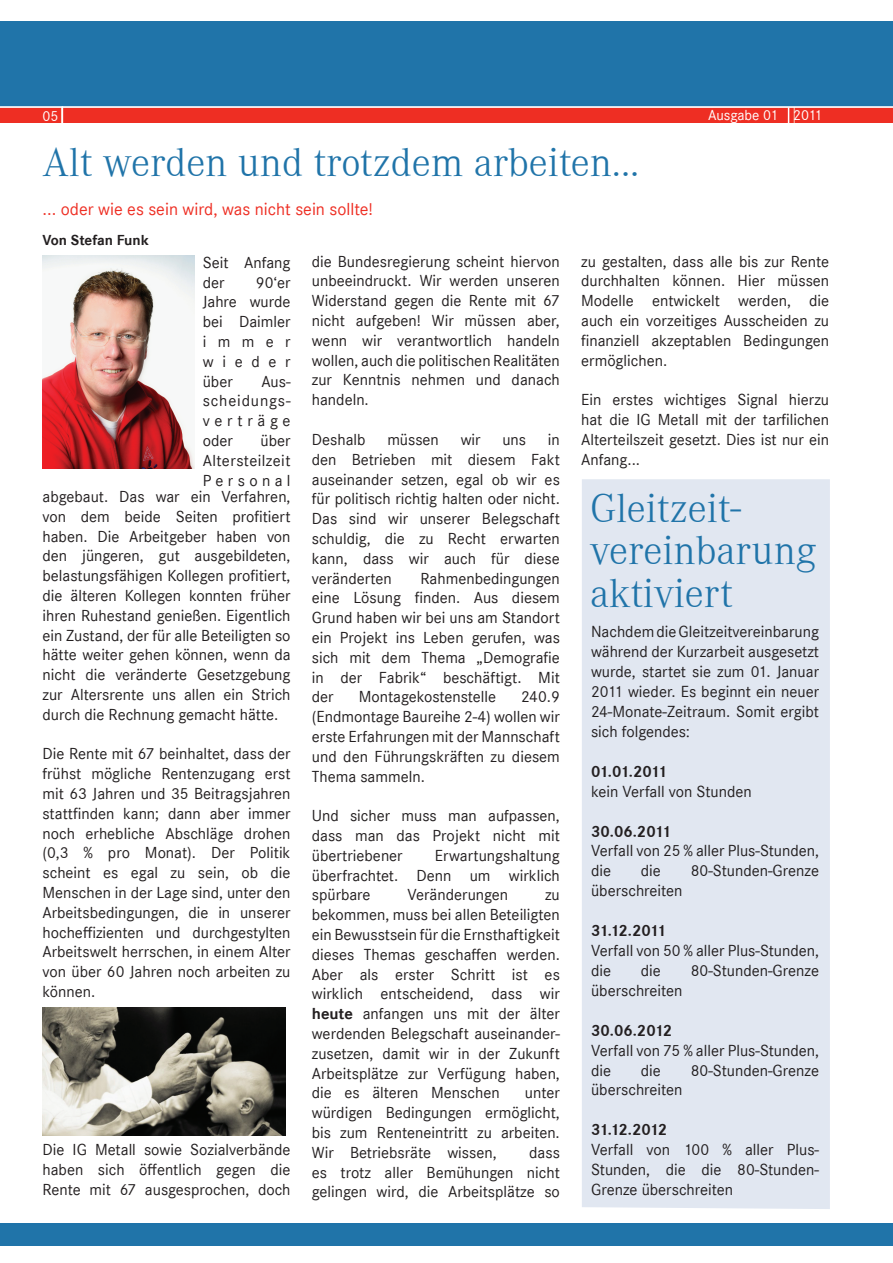
<style>
.page{position:relative;width:893px;height:1263px;background:#fff}
.page>*{position:absolute;margin:0;border:0;box-sizing:border-box;transform-origin:0 0}
.t1{font:300 42.3px/42.6px "Corporate A";color:#2074a9}
.t2{font:300 42px "Corporate A";color:#2074a9}
.t3{font:18px "Corporate S";color:#ee2e23}
.t4{font:16.65px/20px "Corporate S";color:#231f20}
.t5{font:700 16.65px "Corporate S";letter-spacing:-.07em;color:#231f20}
.t6{font:16.5px/19.8px "Corporate S";color:#231f20;text-align:justify}
.t7{font:15px "Corporate S";color:#fff}
.t8{font:700 15px "Corporate S";color:#231f20}
.s1{font-weight:700}
</style>
<div class="page">
<div style="left:0;top:1224px;width:893px;height:21px;background:#2074a9"></div>
<img style="left:0;top:21px;width:893px;height:102px">
<hr style="left:0;top:106px;width:893px;height:2px;background:#fff">
<svg style="left:788px;top:107px;width:1px;height:16px"></svg>
<svg style="left:62px;top:106px;width:1px;height:17px"></svg>
<img style="left:43px;top:256px;width:151px;height:213px">
<div style="left:582px;top:479px;width:248px;height:730px;background:#e1e7f1"></div>
<img style="left:43px;top:1008px;width:243px;height:127px">
<p class="t7" style="left:43px;top:107px;width:17px">05</p>
<p class="t7" style="left:708px;top:106px;width:116px">Ausgabe 01 2011</p>
<h2 class="t2" style="left:43px;top:140px;width:598px">Alt werden und trotzdem arbeiten...</h2>
<p class="t3" style="left:43px;top:199px;width:332px">... oder wie es sein wird, was nicht sein sollte!</p>
<p class="t8" style="left:43px;top:232px;width:108px">Von Stefan Funk</p>
<p class="t6" style="left:203px;top:252px;width:89px">Seit Anfang der</p>
<p class="t6" style="left:203px;top:272px;width:89px;text-indent:53px">90‘er Jahre wurde bei Daimler immer wieder über</p>
<p class="t6" style="left:203px;top:371px;width:89px;text-indent:59px">Aus&shy;scheidungs&shy;verträge oder</p>
<p class="t6" style="left:203px;top:431px;width:89px;text-indent:58px">über Altersteilzeit Personal</p>
<p class="t6" style="left:43px;top:487px;width:250px">abgebaut. Das war ein Verfahren, von dem beide Seiten profitiert haben. Die Arbeitgeber haben von den jüngeren, gut ausgebildeten, belastungsfähigen Kollegen profitiert, die älteren Kollegen konnten früher ihren Ruhestand genießen. Eigentlich ein Zustand, der für alle Beteiligten so hätte weiter gehen können, wenn da nicht die veränderte Gesetzgebung zur Altersrente uns allen ein Strich durch die Rechnung gemacht hätte.</p>
<p class="t6" style="left:43px;top:744px;width:250px">Die Rente mit 67 beinhaltet, dass der frühst mögliche Rentenzugang erst mit 63 Jahren und 35 Beitragsjahren stattfinden kann; dann aber immer noch erhebliche Abschläge drohen (0,3 % pro Monat). Der Politik scheint es egal zu sein, ob die Menschen in der Lage sind, unter den Arbeitsbedingungen, die in unserer hocheffizienten und durchgestylten Arbeitswelt herrschen, in einem Alter von über 60 Jahren noch arbeiten zu können.</p>
<p class="t6" style="left:43px;top:1140px;width:250px">Die IG Metall sowie Sozialverbände haben sich öffentlich gegen die Rente mit 67 ausgesprochen, doch</p>
<p class="t6" style="left:312px;top:251px;width:250px">die Bundesregierung scheint hiervon unbeeindruckt. Wir werden unseren Widerstand gegen die Rente mit 67 nicht aufgeben! Wir müssen aber, wenn wir verantwortlich handeln wollen, auch die politischen Realitäten zur Kenntnis nehmen und danach handeln.</p>
<p class="t6" style="left:312px;top:430px;width:55px">Deshalb</p>
<p class="t6" style="left:387px;top:430px;width:53px">müssen</p>
<p class="t6" style="left:461px;top:430px;width:21px">wir</p>
<p class="t6" style="left:502px;top:430px;width:25px">uns</p>
<p class="t6" style="left:312px;top:430px;width:250px;text-indent:236px">in den Betrieben mit diesem Fakt auseinander setzen, egal ob wir es für politisch richtig halten oder nicht.<br>Das sind wir unserer Belegschaft schuldig, die zu Recht erwarten kann, dass wir auch für diese veränderten</p>
<p class="t6" style="left:312px;top:568px;width:250px;text-indent:109px">Rahmenbedingungen eine Lösung finden. Aus diesem Grund haben wir bei uns am Standort ein Projekt ins Leben gerufen, was sich mit dem Thema „Demografie in der Fabrik“ beschäftigt. Mit der</p>
<p class="t6" style="left:359px;top:687px;width:139px">Montagekostenstelle</p>
<p class="t6" style="left:312px;top:687px;width:250px;text-indent:209px">240.9 (Endmontage Baureihe 2-4) wollen wir erste Erfahrungen mit der Mannschaft und den Führungskräften zu diesem Thema sammeln.</p>
<p class="t6" style="left:312px;top:806px;width:250px">Und sicher muss man aufpassen, dass man das Projekt nicht mit übertriebener</p>
<p class="t6" style="left:312px;top:845px;width:250px;text-indent:123px">Erwartungshaltung überfrachtet. Denn um wirklich spürbare</p>
<p class="t6" style="left:408px;top:885px;width:102px">Veränderungen</p>
<p class="t6" style="left:312px;top:885px;width:250px;text-indent:233px">zu bekommen, muss bei allen Beteiligten ein Bewusstsein für die Ernsthaftigkeit dieses Themas geschaffen werden.<br>Aber als erster Schritt ist es wirklich entscheidend, dass wir <span class="s1">heute</span> anfangen uns mit der älter werdenden Belegschaft auseinander&shy;zusetzen, damit wir in der Zukunft Arbeitsplätze zur Verfügung haben, die es älteren Menschen</p>
<p class="t6" style="left:312px;top:1083px;width:250px;text-indent:213px">unter würdigen Bedingungen ermöglicht, bis zum Renteneintritt zu arbeiten.<br>Wir Betriebsräte wissen,</p>
<p class="t6" style="left:312px;top:1142px;width:250px;text-indent:217px">dass es trotz aller Bemühungen nicht gelingen wird, die Arbeitsplätze so</p>
<p class="t6" style="left:581px;top:251px;width:250px">zu gestalten, dass alle bis zur Rente durchhalten können. Hier müssen Modelle entwickelt werden, die auch ein vorzeitiges Ausscheiden zu finanziell akzeptablen Bedingungen ermöglichen.</p>
<p class="t6" style="left:581px;top:390px;width:250px">Ein erstes wichtiges Signal hierzu hat die IG Metall mit der tarfilichen Alterteilszeit gesetzt. Dies ist nur ein Anfang...</p>
<h1 class="t1" style="left:590px;top:488px;width:228px">Gleitzeit&shy;vereinbarung aktiviert</h1>
<p class="t4" style="left:591px;top:622px;width:230px;text-align:justify">Nachdem die Gleitzeitvereinbarung während der Kurzarbeit ausgesetzt wurde, startet sie zum 01. Januar 2011 wieder. Es beginnt ein neuer 24-Monate-Zeitraum. Somit ergibt sich folgendes:</p>
<p class="t5" style="left:591px;top:762px;width:78px">01.01.2011</p>
<p class="t4" style="left:591px;top:781px;width:162px">kein Verfall von Stunden</p>
<p class="t5" style="left:591px;top:821px;width:82px">30.06.2011</p>
<p class="t4" style="left:591px;top:841px;width:229px">Verfall von 25 % aller Plus-Stunden, die</p>
<p class="t4" style="left:641px;top:861px;width:22px">die</p>
<p class="t4" style="left:691px;top:861px;width:130px">80-Stunden-Grenze</p>
<p class="t4" style="left:591px;top:881px;width:93px">überschreiten</p>
<p class="t5" style="left:591px;top:921px;width:77px">31.12.2011</p>
<p class="t4" style="left:591px;top:941px;width:229px">Verfall von 50 % aller Plus-Stunden, die</p>
<p class="t4" style="left:641px;top:960px;width:22px">die</p>
<p class="t4" style="left:691px;top:960px;width:130px">80-Stunden-Grenze</p>
<p class="t4" style="left:591px;top:980px;width:93px">überschreiten</p>
<p class="t5" style="left:591px;top:1021px;width:83px">30.06.2012</p>
<p class="t4" style="left:591px;top:1040px;width:229px">Verfall von 75 % aller Plus-Stunden, die</p>
<p class="t4" style="left:641px;top:1060px;width:22px">die</p>
<p class="t4" style="left:691px;top:1060px;width:130px">80-Stunden-Grenze</p>
<p class="t4" style="left:591px;top:1080px;width:93px">überschreiten</p>
<p class="t5" style="left:591px;top:1120px;width:78px">31.12.2012</p>
<p class="t4" style="left:591px;top:1140px;width:230px;text-align:justify">Verfall von 100 % aller Plus-Stunden, die die 80-Stunden-Grenze überschreiten</p>
</div>
